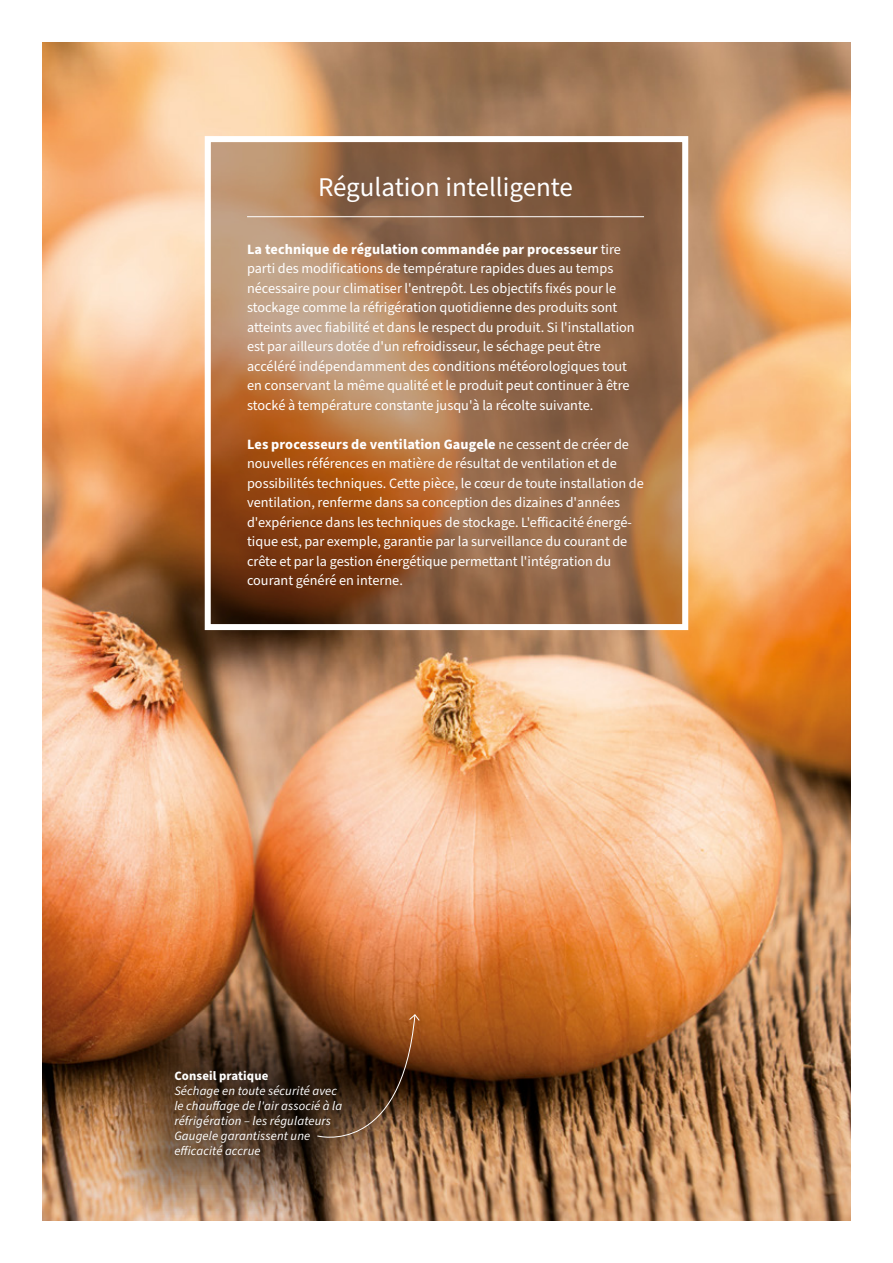
<style>
.page{position:relative;width:893px;height:1263px;background:#fff}
.page>*{position:absolute;margin:0;border:0;box-sizing:border-box;transform-origin:0 0}
.t1{font:27px "Source Sans Pro";color:#fff}
.t2{font:14.25px/19.5px "Source Sans Pro";color:#fff}
.t3{font:italic 12.75px/15px "Source Sans Pro";letter-spacing:.01em;color:#fff}
.t4{font:700 12.75px "Source Sans Pro";letter-spacing:.01em;color:#fff}
.s1{font-weight:700}
</style>
<div class="page">
<img style="left:43px;top:43px;width:807px;height:1177px">
<svg style="left:202px;top:133px;width:489px;height:500px;background:#9e704f"></svg>
<svg style="left:111px;top:1007px;width:295px;height:212px;background:#77563c"></svg>
<hr style="left:247px;top:216px;width:397px;height:1px;background:#fff">
<svg style="left:317px;top:1014px;width:103px;height:144px;background:#5d3a20"></svg>
<h1 class="t1" style="left:318px;top:169px;width:256px">Régulation intelligente</h1>
<p class="t2" style="left:247px;top:239px;width:389px"><span class="s1">La technique de régulation commandée par processeur</span> tire parti des modifications de température rapides dues au temps nécessaire pour climatiser l'entrepôt. Les objectifs fixés pour le stockage comme la réfrigération quotidienne des produits sont atteints avec fiabilité et dans le respect du produit. Si l'installation est par ailleurs dotée d'un refroidisseur, le séchage peut être accéléré indépendamment des conditions météorologiques tout en conservant la même qualité et le produit peut continuer à être stocké à température constante jusqu'à la récolte suivante.</p>
<p class="t2" style="left:247px;top:434px;width:398px"><span class="s1">Les processeurs de ventilation Gaugele</span> ne cessent de créer de nouvelles références en matière de résultat de ventilation et de possibilités techniques. Cette pièce, le cœur de toute installation de ventilation, renferme dans sa conception des dizaines d'années d'expérience dans les techniques de stockage. L'efficacité énergé&shy;tique est, par exemple, garantie par la surveillance du courant de crête et par la gestion énergétique permettant l'intégration du courant généré en interne.</p>
<p class="t4" style="left:174px;top:1067px;width:96px">Conseil pratique</p>
<p class="t3" style="left:174px;top:1084px;width:170px">Séchage en toute sécurité avec le chauffage de l'air associé à la réfrigération – les régulateurs<br>Gaugele garantissent une efficacité accrue</p>
</div>
